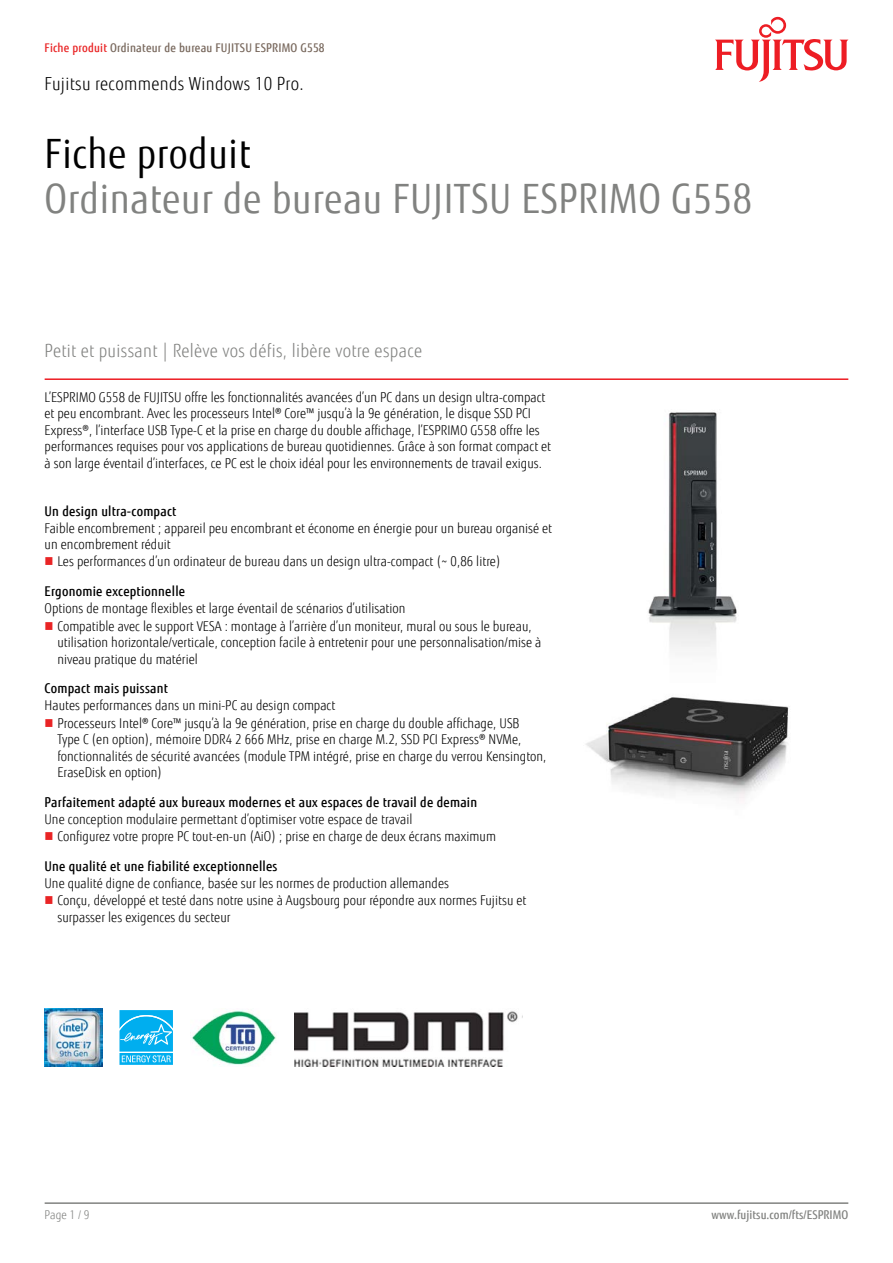
<style>
.page{position:relative;width:893px;height:1263px;background:#fff}
.page>*{position:absolute;margin:0;border:0;box-sizing:border-box;transform-origin:0 0}
.t1{font:40.5px "Fujitsu Sans";letter-spacing:.02em;color:#818280;scale:.9 1}
.t2{font:40.5px "Fujitsu Sans";letter-spacing:.02em;color:#000;scale:.9 1}
.t3{font:300 18px "Fujitsu Sans";letter-spacing:.02em;color:#818280;scale:.9 1}
.t4{font:300 18px "Fujitsu Sans";letter-spacing:.02em;color:#000;scale:.9 1}
.t5{font:300 13.5px/16.6px "Fujitsu Sans";letter-spacing:.005em;color:#000;scale:.9 1}
.t6{font:500 13.5px "Fujitsu Sans";letter-spacing:.02em;color:#000;scale:.9 1}
.t7{font:500 12px "Fujitsu Sans";letter-spacing:.02em;color:#79695e;scale:.9 1}
.t8{font:500 12px "Fujitsu Sans";letter-spacing:.005em;color:#818280;scale:.9 1}
.t9{font:300 12px "Fujitsu Sans";color:#818280;scale:.9 1}
.s1{color:#e92425}
</style>
<div class="page">
<hr style="left:45px;top:1202px;width:803px;height:2px;background:#818280">
<hr style="left:45px;top:378px;width:803px;height:2px;background:#ed1d24">
<svg style="left:715px;top:17px;width:133px;height:65px"></svg>
<img style="left:648px;top:412px;width:89px;height:237px">
<img style="left:586px;top:697px;width:204px;height:103px">
<img style="left:45px;top:1009px;width:57px;height:57px">
<svg style="left:119px;top:1010px;width:54px;height:55px;background:#2ebcf1"></svg>
<img style="left:190px;top:1010px;width:86px;height:55px">
<img style="left:294px;top:1011px;width:229px;height:55px">
<p class="t7" style="left:45px;top:40px;width:313px"><span class="s1">Fiche produit</span> Ordinateur de bureau FUJITSU ESPRIMO G558</p>
<h2 class="t4" style="left:45px;top:73px;width:289px">Fujitsu recommends Windows 10 Pro.</h2>
<h1 class="t2" style="left:45px;top:130px;width:230px">Fiche produit</h1>
<h1 class="t1" style="left:45px;top:175px;width:787px">Ordinateur de bureau FUJITSU ESPRIMO G558</h1>
<h2 class="t3" style="left:45px;top:340px;width:421px">Petit et puissant | Relève vos défis, libère votre espace</h2>
<p class="t5" style="left:45px;top:389px;width:564px">L’ESPRIMO G558 de FUJITSU offre les fonctionnalités avancées d’un PC dans un design ultra-compact et peu encombrant. Avec les processeurs Intel® Core™ jusqu’à la 9e génération, le disque SSD PCI Express®, l’interface USB Type-C et la prise en charge du double affichage, l’ESPRIMO G558 offre les performances requises pour vos applications de bureau quotidiennes. Grâce à son format compact et à son large éventail d’interfaces, ce PC est le choix idéal pour les environnements de travail exigus.</p>
<p class="t6" style="left:45px;top:502px;width:148px">Un design ultra-compact</p>
<p class="t5" style="left:45px;top:520px;width:565px">Faible encombrement ; appareil peu encombrant et économe en énergie pour un bureau organisé et</p>
<p class="t5" style="left:45px;top:536px;width:142px">un encombrement réduit</p>
<p class="t5" style="left:57px;top:553px;width:494px">Les performances d’un ordinateur de bureau dans un design ultra-compact (~ 0,86 litre)</p>
<p class="t6" style="left:45px;top:583px;width:158px">Ergonomie exceptionnelle</p>
<p class="t5" style="left:57px;top:600px;width:539px;text-indent:-13px">Options de montage flexibles et large éventail de scénarios d’utilisation<br>Compatible avec le support VESA : montage à l’arrière d’un moniteur, mural ou sous le bureau, utilisation horizontale/verticale, conception facile à entretenir pour une personnalisation/mise à niveau pratique du matériel</p>
<p class="t6" style="left:45px;top:680px;width:139px">Compact mais puissant</p>
<p class="t5" style="left:57px;top:697px;width:545px;text-indent:-13px">Hautes performances dans un mini-PC au design compact<br>Processeurs Intel® Core™ jusqu’à la 9e génération, prise en charge du double affichage, USB<br>Type C (en option), mémoire DDR4 2 666 MHz, prise en charge M.2, SSD PCI Express® NVMe, fonctionnalités de sécurité avancées (module TPM intégré, prise en charge du verrou Kensington, EraseDisk en option)</p>
<p class="t6" style="left:45px;top:794px;width:482px">Parfaitement adapté aux bureaux modernes et aux espaces de travail de demain</p>
<p class="t5" style="left:57px;top:811px;width:489px;line-height:17.1px;text-indent:-13px">Une conception modulaire permettant d’optimiser votre espace de travail<br>Configurez votre propre PC tout-en-un (AiO) ; prise en charge de deux écrans maximum</p>
<p class="t6" style="left:45px;top:858px;width:260px">Une qualité et une fiabilité exceptionnelles</p>
<p class="t5" style="left:57px;top:875px;width:522px;text-indent:-13px">Une qualité digne de confiance, basée sur les normes de production allemandes<br>Conçu, développé et testé dans notre usine à Augsbourg pour répondre aux normes Fujitsu et surpasser les exigences du secteur</p>
<p class="t9" style="left:45px;top:1208px;width:51px">Page 1 / 9</p>
<p class="t8" style="left:711px;top:1208px;width:153px">www.fujitsu.com/fts/ESPRIMO</p>
</div>
